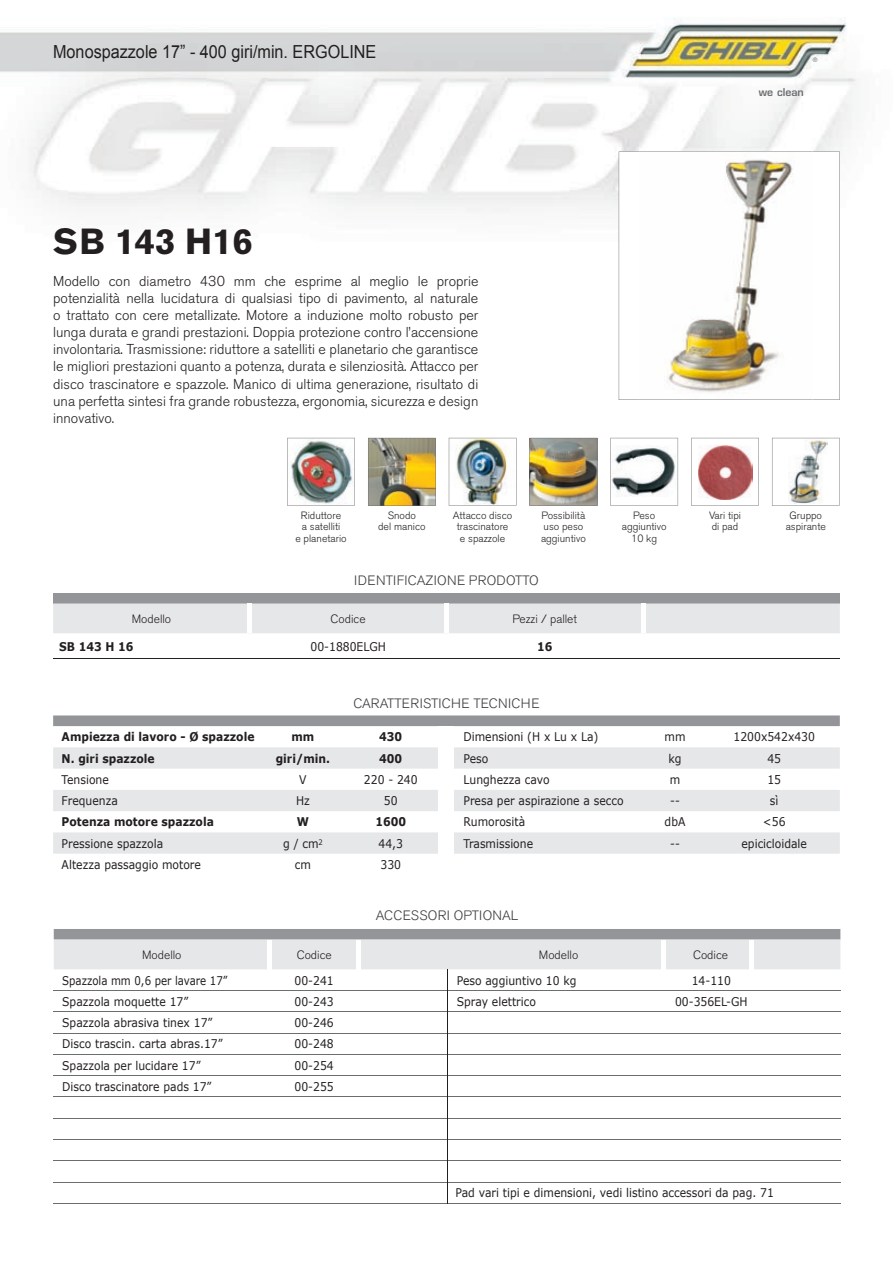
<style>
.page{position:relative;width:893px;height:1263px;background:#fff}
.page>*{position:absolute;margin:0;border:0;box-sizing:border-box;transform-origin:0 0}
.t1{font:700 36px "Akzidenz Grotesk BE";color:#231f20}
.t2{font:18px "Arial";color:#231f20;scale:.9 1}
.t3{font:300 14.25px/17.1px "Akzidenz Grotesk BE";color:#231f20;text-align:justify}
.t4{font:300 13.5px "Akzidenz Grotesk BE";letter-spacing:.02em;color:#3e3e3f}
.t5{font:12px "Verdana";color:#231f20;scale:.9 1}
.t6{font:700 12px "Verdana";color:#231f20;scale:.9 1}
.t7{font:300 12px "Akzidenz Grotesk BE";color:#231f20}
.t8{font:12px "Verdana";color:#231f20;scale:.85 1}
.t9{font:300 10.5px/11.2px "Akzidenz Grotesk BE";color:#231f20;text-align:center}
.t10{font:600 10.5px "Eurostile";color:#6c6d70}
.t11{font:6px "Eurostile";color:#6c6d70}
</style>
<div class="page">
<img style="left:0;top:18px;width:856px;height:238px">
<div style="left:53px;top:593px;width:787px;height:10px;background:#939598"></div>
<div style="left:53px;top:603px;width:787px;height:30px;background:#e6e7e9"></div>
<hr style="left:248px;top:603px;width:4px;height:30px;background:#fff">
<div style="left:444px;top:603px;width:5px;height:30px;background:#fff"></div>
<hr style="left:641px;top:603px;width:4px;height:30px;background:#fff">
<hr style="left:53px;top:659px;width:197px;height:1px;background:#231f20">
<hr style="left:250px;top:659px;width:196px;height:1px;background:#231f20">
<hr style="left:446px;top:659px;width:197px;height:1px;background:#231f20">
<hr style="left:643px;top:659px;width:197px;height:1px;background:#231f20">
<svg style="left:53px;top:715px;width:787px;height:11px;background:#97999c"></svg>
<svg style="left:53px;top:747px;width:787px;height:107px;fill:#e6e7e9"></svg>
<div style="left:439px;top:747px;width:15px;height:22px;background:#fff"></div>
<div style="left:439px;top:769px;width:15px;height:21px;background:#fff"></div>
<div style="left:439px;top:790px;width:15px;height:21px;background:#fff"></div>
<div style="left:439px;top:811px;width:15px;height:21px;background:#fff"></div>
<div style="left:439px;top:832px;width:15px;height:22px;background:#fff"></div>
<svg style="left:619px;top:151px;width:221px;height:249px"></svg>
<hr style="left:54px;top:1203px;width:216px;height:1px;background:#6c6d70">
<hr style="left:270px;top:1203px;width:88px;height:1px;background:#6c6d70">
<hr style="left:358px;top:1203px;width:89px;height:1px;background:#6c6d70">
<hr style="left:447px;top:1203px;width:216px;height:1px;background:#6c6d70">
<hr style="left:663px;top:1203px;width:89px;height:1px;background:#6c6d70">
<hr style="left:752px;top:1203px;width:88px;height:1px;background:#6c6d70">
<svg style="left:54px;top:929px;width:786px;height:274px"></svg>
<svg style="left:610px;top:438px;width:68px;height:68px"></svg>
<svg style="left:691px;top:438px;width:68px;height:68px"></svg>
<svg style="left:772px;top:438px;width:68px;height:68px"></svg>
<img style="left:530px;top:438px;width:67px;height:68px">
<img style="left:449px;top:438px;width:67px;height:68px">
<img style="left:368px;top:438px;width:68px;height:68px">
<img style="left:287px;top:438px;width:68px;height:68px">
<img style="left:639px;top:148px;width:174px;height:251px">
<p class="t2" style="left:53px;top:40px;width:361px">Monospazzole 17” - 400 giri/min. ERGOLINE</p>
<p class="t11" style="left:813px;top:56px;width:6px">®</p>
<p class="t10" style="left:759px;top:86px;width:46px">we clean</p>
<h1 class="t1" style="left:53px;top:221px;width:201px">SB 143 H16</h1>
<p class="t3" style="left:53px;top:273px;width:427px">Modello con diametro 430 mm che esprime al meglio le proprie potenzialità nella lucidatura di qualsiasi tipo di pavimento, al naturale o trattato con cere metallizate. Motore a induzione molto robusto per lunga durata e grandi prestazioni. Doppia protezione contro l’accensione involontaria. Trasmissione: riduttore a satelliti e planetario che garantisce le migliori prestazioni quanto a potenza, durata e silenziosità. Attacco per disco trascinatore e spazzole. Manico di ultima generazione, risultato di una perfetta sintesi fra grande robustezza, ergonomia, sicurezza e design innovativo.</p>
<p class="t9" style="left:295px;top:510px;width:53px">Riduttore<br>a satelliti<br>e planetario</p>
<p class="t9" style="left:378px;top:510px;width:49px">Snodo<br>del manico</p>
<p class="t9" style="left:453px;top:510px;width:61px">Attacco disco trascinatore e spazzole</p>
<p class="t9" style="left:541px;top:510px;width:46px;text-align:left">Possibilità uso peso aggiuntivo</p>
<p class="t4" style="left:354px;top:573px;width:186px">IDENTIFICAZIONE PRODOTTO</p>
<p class="t7" style="left:132px;top:612px;width:41px">Modello</p>
<p class="t7" style="left:331px;top:612px;width:37px">Codice</p>
<p class="t7" style="left:513px;top:612px;width:66px">Pezzi / pallet</p>
<p class="t6" style="left:59px;top:639px;width:84px">SB 143 H 16</p>
<p class="t5" style="left:310px;top:639px;width:85px">00-1880ELGH</p>
<p class="t6" style="left:537px;top:639px;width:19px">16</p>
<p class="t4" style="left:353px;top:695px;width:188px">CARATTERISTICHE TECNICHE</p>
<p class="t9" style="left:622px;top:510px;width:46px">Peso aggiuntivo<br>10 kg</p>
<p class="t9" style="left:786px;top:510px;width:42px">Gruppo aspirante</p>
<p class="t9" style="left:709px;top:510px;width:33px;text-align:left">Vari tipi di pad</p>
<p class="t6" style="left:62px;top:729px;width:216px">Ampiezza di lavoro - Ø spazzole</p>
<p class="t6" style="left:292px;top:729px;width:27px">mm</p>
<p class="t6" style="left:379px;top:729px;width:27px">430</p>
<p class="t5" style="left:463px;top:729px;width:152px">Dimensioni (H x Lu x La)</p>
<p class="t5" style="left:664px;top:729px;width:25px">mm</p>
<p class="t5" style="left:733px;top:729px;width:92px">1200x542x430</p>
<p class="t6" style="left:62px;top:751px;width:105px">N. giri spazzole</p>
<p class="t6" style="left:276px;top:751px;width:62px">giri/min.</p>
<p class="t6" style="left:379px;top:751px;width:27px">400</p>
<p class="t5" style="left:463px;top:751px;width:29px">Peso</p>
<p class="t5" style="left:668px;top:751px;width:16px">kg</p>
<p class="t5" style="left:767px;top:751px;width:17px">45</p>
<p class="t5" style="left:62px;top:772px;width:54px">Tensione</p>
<p class="t5" style="left:299px;top:772px;width:10px">V</p>
<p class="t5" style="left:364px;top:772px;width:61px">220 - 240</p>
<p class="t5" style="left:463px;top:772px;width:97px">Lunghezza cavo</p>
<p class="t5" style="left:670px;top:772px;width:13px">m</p>
<p class="t5" style="left:767px;top:772px;width:17px">15</p>
<p class="t5" style="left:62px;top:793px;width:64px">Frequenza</p>
<p class="t5" style="left:296px;top:793px;width:17px">Hz</p>
<p class="t5" style="left:384px;top:793px;width:17px">50</p>
<p class="t5" style="left:463px;top:793px;width:179px">Presa per aspirazione a secco</p>
<p class="t5" style="left:670px;top:793px;width:12px">--</p>
<p class="t5" style="left:770px;top:793px;width:11px">sì</p>
<p class="t6" style="left:62px;top:814px;width:171px">Potenza motore spazzola</p>
<p class="t6" style="left:297px;top:814px;width:15px">W</p>
<p class="t6" style="left:375px;top:814px;width:36px">1600</p>
<p class="t5" style="left:463px;top:814px;width:70px">Rumorosità</p>
<p class="t5" style="left:665px;top:814px;width:25px">dbA</p>
<p class="t5" style="left:763px;top:814px;width:27px">&lt;56</p>
<p class="t5" style="left:62px;top:836px;width:114px">Pressione spazzola</p>
<p class="t5" style="left:283px;top:836px;width:46px">g / cm<sup>2</sup></p>
<p class="t5" style="left:379px;top:836px;width:29px">44,3</p>
<p class="t5" style="left:463px;top:836px;width:79px">Trasmissione</p>
<p class="t5" style="left:670px;top:836px;width:12px">--</p>
<p class="t5" style="left:741px;top:836px;width:74px">epicicloidale</p>
<p class="t5" style="left:62px;top:857px;width:156px">Altezza passaggio motore</p>
<p class="t5" style="left:295px;top:857px;width:19px">cm</p>
<p class="t5" style="left:380px;top:857px;width:24px">330</p>
<p class="t4" style="left:376px;top:907px;width:144px">ACCESSORI OPTIONAL</p>
<p class="t7" style="left:142px;top:948px;width:41px">Modello</p>
<p class="t7" style="left:297px;top:948px;width:37px">Codice</p>
<p class="t7" style="left:539px;top:948px;width:41px">Modello</p>
<p class="t7" style="left:693px;top:948px;width:37px">Codice</p>
<p class="t8" style="left:62px;top:972px;width:196px">Spazzola mm 0,6 per lavare 17”</p>
<p class="t5" style="left:295px;top:972px;width:45px">00-241</p>
<p class="t5" style="left:457px;top:972px;width:135px">Peso aggiuntivo 10 kg</p>
<p class="t5" style="left:692px;top:972px;width:45px">14-110</p>
<p class="t5" style="left:62px;top:994px;width:142px">Spazzola moquette 17”</p>
<p class="t5" style="left:295px;top:994px;width:45px">00-243</p>
<p class="t5" style="left:457px;top:994px;width:90px">Spray elettrico</p>
<p class="t5" style="left:675px;top:994px;width:82px">00-356EL-GH</p>
<p class="t5" style="left:62px;top:1015px;width:168px">Spazzola abrasiva tinex 17”</p>
<p class="t5" style="left:295px;top:1015px;width:45px">00-246</p>
<p class="t5" style="left:62px;top:1036px;width:180px">Disco trascin. carta abras.17”</p>
<p class="t5" style="left:295px;top:1036px;width:45px">00-248</p>
<p class="t5" style="left:62px;top:1057px;width:155px">Spazzola per lucidare 17”</p>
<p class="t5" style="left:295px;top:1058px;width:45px">00-254</p>
<p class="t5" style="left:62px;top:1079px;width:167px">Disco trascinatore pads 17”</p>
<p class="t5" style="left:295px;top:1079px;width:45px">00-255</p>
<p class="t5" style="left:456px;top:1185px;width:355px">Pad vari tipi e dimensioni, vedi listino accessori da pag. 71</p>
</div>
